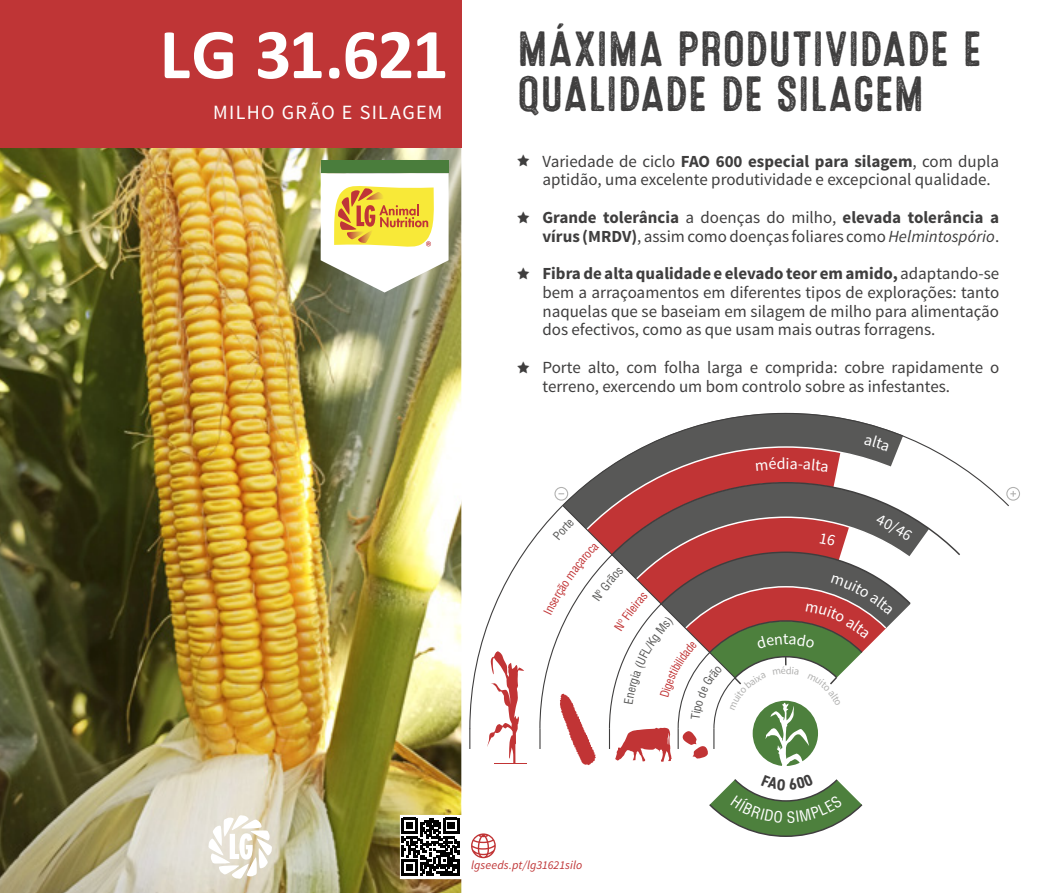
<style>
.page{position:relative;width:1063px;height:893px;background:#fff}
.page>*{position:absolute;margin:0;border:0;box-sizing:border-box;transform-origin:0 0}
.Variedad{font:700 72px "Calibri";letter-spacing:-.025em;color:#fff}
.Lema_variedad{font:49.5px/45px "Microbrew Three";letter-spacing:-.015em;color:#3f3e3e}
.t1{font:20.25px "Source Sans Pro";letter-spacing:.065em;color:#fff}
.Fichas_Listado_prop{font:16.95px/18.8px "Source Sans Pro";color:#3f3e3e}
.t2{font:italic 12px "Source Sans Pro";letter-spacing:.005em;color:#bf3536}
.s1{font-family:"Star Things";font-size:12px}
.s2{font-weight:700}
.s3{font-style:italic}
</style>
<div class="page">
<img style="left:0;top:148px;width:461px;height:745px">
<svg style="left:209px;top:815px;width:63px;height:64px"></svg>
<div style="left:321px;top:161px;width:128px;height:12px;background:#4a7d3c"></div>
<div style="left:0;top:0;width:461px;height:148px;background:#bf3536"></div>
<div style="left:1006px;top:487px;width:14px;height:14px;border:1px solid #b1b1b0;border-radius:50%"></div>
<svg style="left:1010px;top:491px;width:6px;height:6px"></svg>
<svg style="left:667px;top:413px;width:343px;height:94px"></svg>
<svg style="left:471px;top:833px;width:25px;height:25px"></svg>
<svg style="left:401px;top:818px;width:58px;height:58px"></svg>
<svg style="left:321px;top:173px;width:128px;height:120px"></svg>
<svg style="left:469px;top:436px;width:518px;height:330px"></svg>
<svg style="left:709px;top:779px;width:154px;height:58px"></svg>
<p class="Variedad" style="left:160px;top:3px;width:290px">LG 31.621</p>
<p class="t1" style="left:213px;top:100px;width:231px">MILHO GRÃO E SILAGEM</p>
<p class="Lema_variedad" style="left:517px;top:28px;width:467px">MÁXIMA PRODUTIVIDADE E<br>QUALIDADE DE SILAGEM</p>
<p class="Fichas_Listado_prop" style="left:542px;top:152px;width:458px;text-indent:-26px"><span class="s1">A</span> Variedade de ciclo <span class="s2">FAO 600 especial para silagem</span>, com dupla aptidão, uma excelente produtividade e excepcional qualidade.</p>
<p class="Fichas_Listado_prop" style="left:517px;top:208px;width:484px;text-align:right"><span class="s1">A</span> <span class="s2">Grande tolerância</span> a doenças do milho, <span class="s2">elevada tolerância a vírus (MRDV)</span>, assim como doenças foliares como <span class="s3">Helmintospório</span>.</p>
<p class="Fichas_Listado_prop" style="left:542px;top:264px;width:458px;text-align:justify;text-indent:-26px"><span class="s1">A</span> <span class="s2">Fibra de alta qualidade e elevado teor em amido,</span> adaptando-se bem a arraçoamentos em diferentes tipos de explorações: tanto naquelas que se baseiam em silagem de milho para alimentação dos efectivos, como as que usam mais outras forragens.</p>
<p class="Fichas_Listado_prop" style="left:542px;top:358px;width:458px;text-indent:-26px"><span class="s1">A</span> Porte alto, com folha larga e comprida: cobre rapidamente o terreno, exercendo um bom controlo sobre as infestantes.</p>
<p class="t2" style="left:471px;top:858px;width:113px">lgseeds.pt/lg31621silo</p>
</div>
